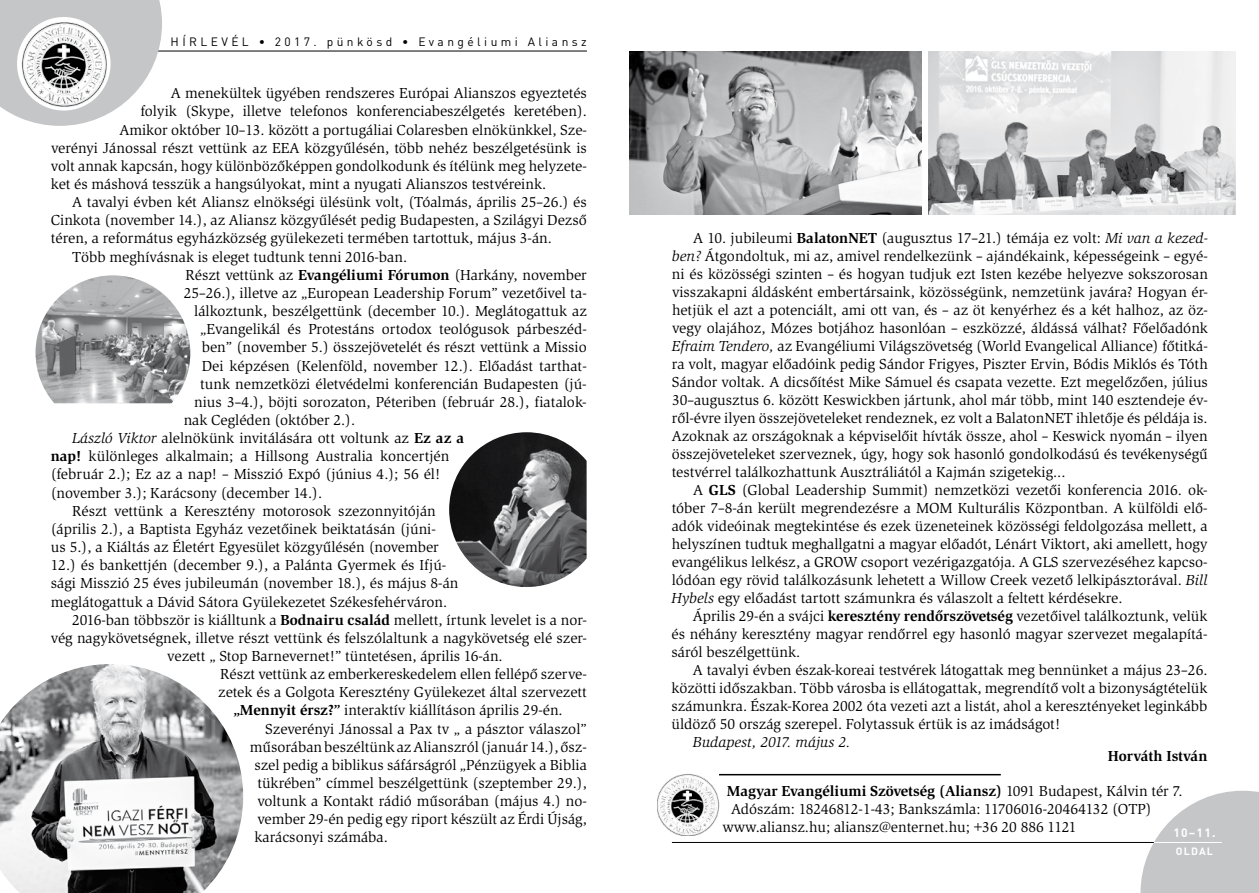
<style>
.page{position:relative;width:1259px;height:893px;background:#fff}
.page>*{position:absolute;margin:0;border:0;box-sizing:border-box;transform-origin:0 0}
.t1{font:15px/18px "Slimbach Itc TEE";color:#000;text-align:justify}
.t2{font:700 15px "Slimbach Itc TEE";color:#000}
.t3{font:italic 15px "Slimbach Itc TEE";color:#000}
.t4{font:12px "DIN Pro";letter-spacing:.285em;color:#000}
.t5{font:700 12px "DIN Pro";color:#fff}
.t6{font:700 10.5px "DIN Pro";letter-spacing:.11em;color:#fff}
.s1{font-weight:700}
.s2{font-style:italic}
.s3{font-weight:400}
</style>
<div class="page">
<hr style="left:120px;top:51px;width:467px;height:1px;background:#000">
<hr style="left:672px;top:842px;width:551px;height:1px;background:#000">
<svg style="left:1140px;top:791px;width:119px;height:102px"></svg>
<hr style="left:1154px;top:842px;width:68px;height:1px;background:#fff">
<svg style="left:0;top:0;width:162px;height:126px"></svg>
<div style="left:17px;top:17px;width:94px;height:94px;background:#fff;border-radius:50%"></div>
<img style="left:22px;top:22px;width:85px;height:85px">
<img style="left:449px;top:432px;width:137px;height:155px">
<img style="left:36px;top:275px;width:154px;height:128px">
<img style="left:0;top:664px;width:243px;height:229px">
<img style="left:629px;top:51px;width:292px;height:164px">
<img style="left:657px;top:774px;width:62px;height:62px">
<hr style="left:719px;top:774px;width:281px;height:1px;background:#000">
<img style="left:928px;top:51px;width:307px;height:164px">
<p class="t4" style="left:171px;top:33px;width:418px">HÍRLEVÉL • 2017. pünkösd • Evangéliumi Aliansz</p>
<p class="t1" style="left:171px;top:84px;width:418px">A menekültek ügyében rendszeres Európai Alianszos egyeztetés</p>
<p class="t1" style="left:140px;top:103px;width:448px">folyik (Skype, illetve telefonos konferenciabeszélgetés keretében).</p>
<p class="t1" style="left:119px;top:121px;width:468px">Amikor október 10–13. között a portugáliai Colaresben elnökünkkel, Sze-</p>
<p class="t1" style="left:51px;top:139px;width:537px">verényi Jánossal részt vettünk az EEA közgyűlésén, több nehéz beszélgetésünk is</p>
<p class="t1" style="left:51px;top:157px;width:537px">volt annak kapcsán, hogy különbözőképpen gondolkodunk és ítélünk meg helyzete-</p>
<p class="t1" style="left:51px;top:175px;width:497px">ket és máshová tesszük a hangsúlyokat, mint a nyugati Alianszos testvéreink.</p>
<p class="t1" style="left:72px;top:193px;width:516px">A tavalyi évben két Aliansz elnökségi ülésünk volt, (Tóalmás, április 25–26.) és</p>
<p class="t1" style="left:51px;top:211px;width:537px">Cinkota (november 14.), az Aliansz közgyűlését pedig Budapesten, a Szilágyi Dezső</p>
<p class="t1" style="left:51px;top:230px;width:502px">téren, a református egyházközség gyülekezeti termében tartottuk, május 3-án.</p>
<p class="t1" style="left:72px;top:248px;width:336px">Több meghívásnak is eleget tudtunk tenni 2016-ban.</p>
<p class="t1" style="left:185px;top:266px;width:403px">Részt vettünk az <span class="s1">Evangéliumi Fórumon</span> (Harkány, november</p>
<p class="t1" style="left:184px;top:284px;width:404px">25–26.), illetve az „European Leadership Forum” vezetőivel ta-</p>
<p class="t1" style="left:194px;top:302px;width:394px">lálkoztunk, beszélgettünk (december 10.). Meglátogattuk az</p>
<p class="t1" style="left:200px;top:320px;width:388px">„Evangelikál és Protestáns ortodox teológusok párbeszéd-</p>
<p class="t1" style="left:202px;top:338px;width:386px">ben” (november 5.) összejövetelét és részt vettünk a Missio</p>
<p class="t1" style="left:202px;top:357px;width:386px">Dei képzésen (Kelenföld, november 12.). Előadást tarthat-</p>
<p class="t1" style="left:200px;top:375px;width:388px">tunk nemzetközi életvédelmi konferencián Budapesten (jú-</p>
<p class="t1" style="left:194px;top:393px;width:394px">nius 3–4.), böjti sorozaton, Péteriben (február 28.), fiatalok-</p>
<p class="t1" style="left:184px;top:411px;width:173px">nak Cegléden (október 2.).</p>
<p class="t1" style="left:72px;top:429px;width:394px"><span class="s2">László Viktor</span> alelnökünk invitálására ott voltunk az <span class="s1">Ez az a</span></p>
<p class="t1" style="left:51px;top:447px;width:400px"><span class="s1">nap!</span> különleges alkalmain; a Hillsong Australia koncertjén</p>
<p class="t1" style="left:51px;top:466px;width:391px">(február 2.); Ez az a nap! – Misszió Expó (június 4.); 56 él!</p>
<p class="t1" style="left:51px;top:484px;width:273px">(november 3.); Karácsony (december 14.).</p>
<p class="t1" style="left:72px;top:502px;width:365px">Részt vettünk a Keresztény motorosok szezonnyitóján</p>
<p class="t1" style="left:51px;top:520px;width:386px">(április 2.), a Baptista Egyház vezetőinek beiktatásán (júni-</p>
<p class="t1" style="left:51px;top:538px;width:389px">us 5.), a Kiáltás az Életért Egyesület közgyűlésén (november</p>
<p class="t1" style="left:51px;top:556px;width:397px">12.) és bankettjén (december 9.), a Palánta Gyermek és Ifjú-</p>
<p class="t1" style="left:51px;top:574px;width:409px">sági Misszió 25 éves jubileumán (november 18.), és május 8-án</p>
<p class="t1" style="left:51px;top:593px;width:398px">meglátogattuk a Dávid Sátora Gyülekezetet Székesfehérváron.</p>
<p class="t1" style="left:72px;top:611px;width:516px">2016-ban többször is kiálltunk a <span class="s1">Bodnairu család</span> mellett, írtunk levelet is a nor-</p>
<p class="t1" style="left:51px;top:629px;width:537px">vég nagykövetségnek, illetve részt vettünk és felszólaltunk a nagykövetség elé szer-</p>
<p class="t1" style="left:167px;top:647px;width:337px">vezett „ Stop Barnevernet!” tüntetésen, április 16-án.</p>
<p class="t1" style="left:220px;top:665px;width:368px">Részt vettünk az emberkereskedelem ellen fellépő szerve-</p>
<p class="t1" style="left:218px;top:683px;width:370px">zetek és a Golgota Keresztény Gyülekezet által szervezett</p>
<p class="t1" style="left:233px;top:701px;width:331px"><span class="s1">„Mennyit érsz?”</span> interaktív kiállításon április 29-én.</p>
<p class="t1" style="left:265px;top:720px;width:323px">Szeverényi Jánossal a Pax tv „ a pásztor válaszol”</p>
<p class="t1" style="left:250px;top:738px;width:338px">műsorábanbeszéltünk azAlianszról(január 14.), ős -</p>
<p class="t1" style="left:254px;top:756px;width:334px">szel pedig a biblikus sáfárságról „Pénzügyek a Biblia</p>
<p class="t1" style="left:257px;top:774px;width:331px">tükrében” címmel beszélgettünk (szeptember 29.),</p>
<p class="t1" style="left:257px;top:792px;width:331px">voltunk a Kontakt rádió műsorában (május 4.) no-</p>
<p class="t1" style="left:257px;top:810px;width:331px">vember 29-én pedig egy riport készült az Érdi Újság,</p>
<p class="t1" style="left:254px;top:829px;width:135px">karácsonyi számába.</p>
<p class="t1" style="left:672px;top:229px;width:538px;text-indent:21px">A 10. jubileumi <span class="s1">BalatonNET</span> (augusztus 17–21.) témája ez volt: <span class="s2">Mi van a kezed&shy;ben?</span> Átgondoltuk, mi az, amivel rendelkezünk – ajándékaink, képességeink – egyé&shy;ni és közösségi szinten – és hogyan tudjuk ezt Isten kezébe helyezve sokszorosan visszakapni áldásként embertársaink, közösségünk, nemzetünk javára? Hogyan ér&shy;hetjük el azt a potenciált, ami ott van, és – az öt kenyérhez és a két halhoz, az öz&shy;vegy olajához, Mózes botjához hasonlóan – eszközzé, áldássá válhat? Főelőadónk <span class="s2">Efraim Tendero,</span> az Evangéliumi Világszövetség (World Evangelical Alliance) főtitká&shy;ra volt, magyar előadóink pedig Sándor Frigyes, Piszter Ervin, Bódis Miklós és Tóth Sándor voltak. A dicsőítést Mike Sámuel és csapata vezette. Ezt megelőzően, július 30–augusztus 6. között Keswickben jártunk, ahol már több, mint 140 esztendeje év&shy;ről-évre ilyen összejöveteleket rendeznek, ez volt a BalatonNET ihletője és példája is.<br>Azoknak az országoknak a képviselőit hívták össze, ahol – Keswick nyomán – ilyen összejöveteleket szerveznek, úgy, hogy sok hasonló gondolkodású és tevékenységű testvérrel találkozhattunk Ausztráliától a Kajmán szigetekig...</p>
<p class="t1" style="left:671px;top:481px;width:537px;text-indent:21px">A <span class="s1">GLS</span> (Global Leadership Summit) nemzetközi vezetői konferencia 2016. ok&shy;tóber 7–8-án került megrendezésre a MOM Kulturális Központban. A külföldi elő&shy;adók videóinak megtekintése és ezek üzeneteinek közösségi feldolgozása mellett, a helyszínen tudtuk meghallgatni a magyar előadót, Lénárt Viktort, aki amellett, hogy evangélikus lelkész, a GROW csoport vezérigazgatója. A GLS szervezéséhez kapcso&shy;lódóan egy rövid találkozásunk lehetett a Willow Creek vezető lelkipásztorával. <span class="s2">Bill Hybels</span> egy előadást tartott számunkra és válaszolt a feltett kérdésekre.</p>
<p class="t1" style="left:671px;top:607px;width:537px;text-indent:21px">Április 29-én a svájci <span class="s1">keresztény rendőrszövetség</span> vezetőivel találkoztunk, velük és néhány keresztény magyar rendőrrel egy hasonló magyar szervezet megalapítá&shy;sáról beszélgettünk.</p>
<p class="t1" style="left:671px;top:661px;width:537px;text-indent:21px">A tavalyi évben észak-koreai testvérek látogattak meg bennünket a május 23–26. közötti időszakban. Több városba is ellátogattak, megrendítő volt a bizonyságtételük számunkra. Észak-Korea 2002 óta vezeti azt a listát, ahol a keresztényeket leginkább üldöző 50 ország szerepel. Folytassuk értük is az imádságot!</p>
<p class="t3" style="left:693px;top:734px;width:159px">Budapest, 2017. május 2.</p>
<p class="t2" style="left:1107px;top:747px;width:101px">Horváth István</p>
<p class="t2" style="left:727px;top:782px;width:457px">Magyar Evangéliumi Szövetség (Aliansz) <span class="s3">1091 Budapest, Kálvin tér 7.</span></p>
<p class="t1" style="left:731px;top:800px;width:422px">Adószám: 18246812-1-43; Bankszámla: 11706016-20464132 (OTP)</p>
<p class="t1" style="left:722px;top:818px;width:355px">www.aliansz.hu; aliansz@enternet.hu; +36 20 886 1121</p>
<p class="t5" style="left:1173px;top:825px;width:43px">10–11.</p>
<p class="t6" style="left:1176px;top:844px;width:38px">oldal</p>
</div>
